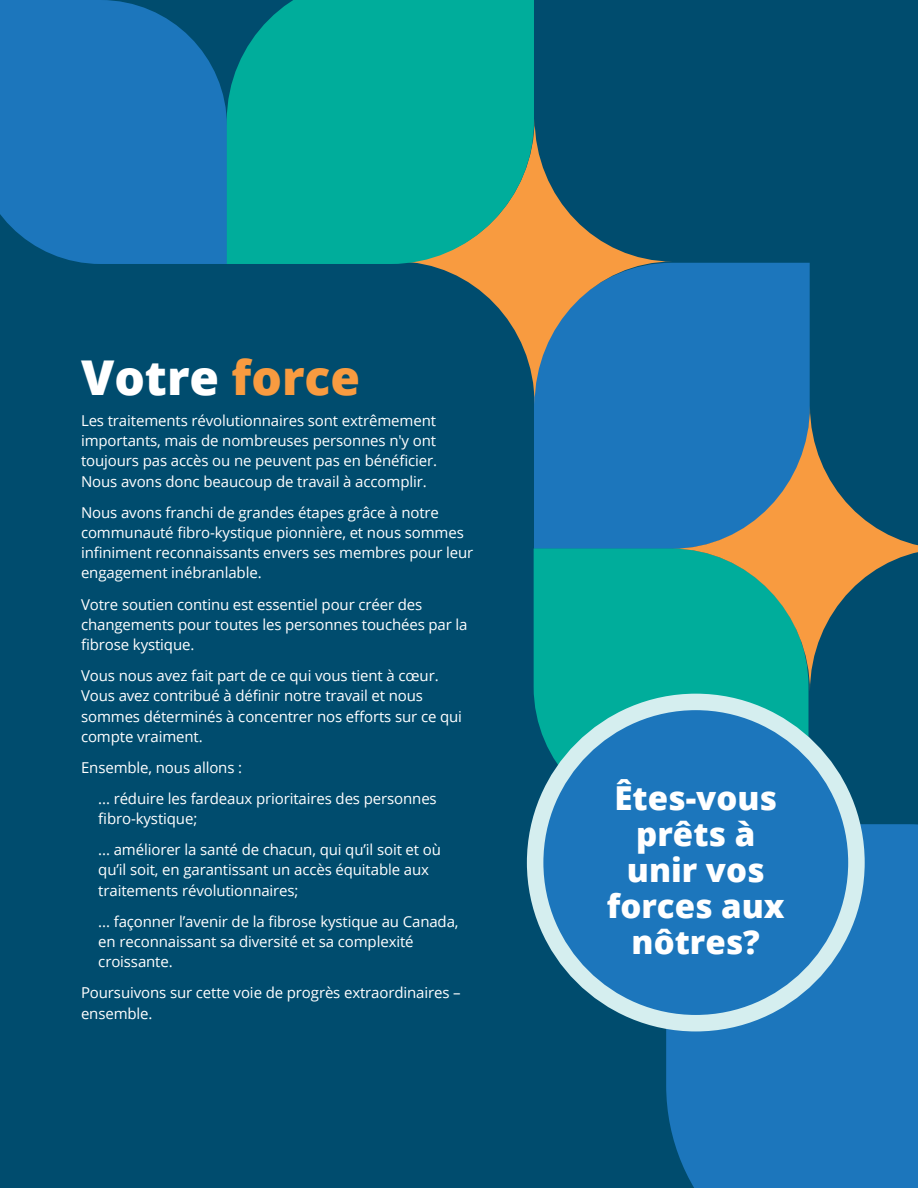
<style>
.page{position:relative;width:918px;height:1188px;background:#004c6e}
.page>*{position:absolute;margin:0;border:0;box-sizing:border-box;transform-origin:0 0}
.t1{font:800 48px "Open Sans";color:#fff}
.t2{font:800 33px/36px "Open Sans";color:#fff;text-align:center}
.t3{font:15px/20.2px "Open Sans";letter-spacing:-.01em;color:#fff}
.s1{color:#f89b40}
</style>
<div class="page">
<div style="left:534px;top:263px;width:276px;height:286px;background:#1c76bc"></div>
<svg style="left:397px;top:118px;width:275px;height:287px"></svg>
<svg style="left:0;top:0;width:227px;height:264px;background:#1972b5"></svg>
<svg style="left:227px;top:0;width:307px;height:264px;background:#0da994"></svg>
<svg style="left:534px;top:549px;width:274px;height:264px;background:#0bad9e"></svg>
<svg style="left:672px;top:406px;width:246px;height:286px"></svg>
<div style="left:666px;top:824px;width:252px;height:364px;background:#1c76bc"></div>
<div style="left:535px;top:702px;width:321px;height:321px;background:#1c76bc;border-radius:50%"></div>
<div style="left:527px;top:694px;width:338px;height:337px;border:16px solid #d5eeef;border-radius:50%"></div>
<h1 class="t1" style="left:81px;top:358px;width:281px">Votre <span class="s1">force</span></h1>
<p class="t3" style="left:81px;top:412px;width:358px;text-align:justify">Les traitements révolutionnaires sont extrêmement importants, mais de nombreuses personnes n'y ont toujours pas accès ou ne peuvent pas en bénéficier.<br>Nous avons donc beaucoup de travail à accomplir.</p>
<p class="t3" style="left:81px;top:502px;width:394px">Nous avons franchi de grandes étapes grâce à notre communauté fibro-kystique pionnière, et nous sommes infiniment reconnaissants envers ses membres pour leur engagement inébranlable.</p>
<p class="t3" style="left:81px;top:595px;width:388px">Votre soutien continu est essentiel pour créer des changements pour toutes les personnes touchées par la fibrose kystique.</p>
<p class="t3" style="left:81px;top:665px;width:383px">Vous nous avez fait part de ce qui vous tient à cœur.<br>Vous avez contribué à définir notre travail et nous sommes déterminés à concentrer nos efforts sur ce qui compte vraiment.</p>
<p class="t3" style="left:98px;top:753px;width:340px;line-height:31px;text-indent:-17px">Ensemble, nous allons :<br>... réduire les fardeaux prioritaires des personnes</p>
<p class="t3" style="left:98px;top:803px;width:344px;line-height:31px">fibro-kystique;<br>... améliorer la santé de chacun, qui qu’il soit et où</p>
<p class="t3" style="left:98px;top:860px;width:332px">qu’il soit, en garantissant un accès équitable aux traitements révolutionnaires;</p>
<p class="t3" style="left:98px;top:911px;width:362px">... façonner l’avenir de la fibrose kystique au Canada, en reconnaissant sa diversité et sa complexité croissante.</p>
<p class="t3" style="left:81px;top:982px;width:381px">Poursuivons sur cette voie de progrès extraordinaires – ensemble.</p>
<h2 class="t2" style="left:607px;top:783px;width:179px">Êtes-vous prêts à unir vos forces aux nôtres?</h2>
</div>
